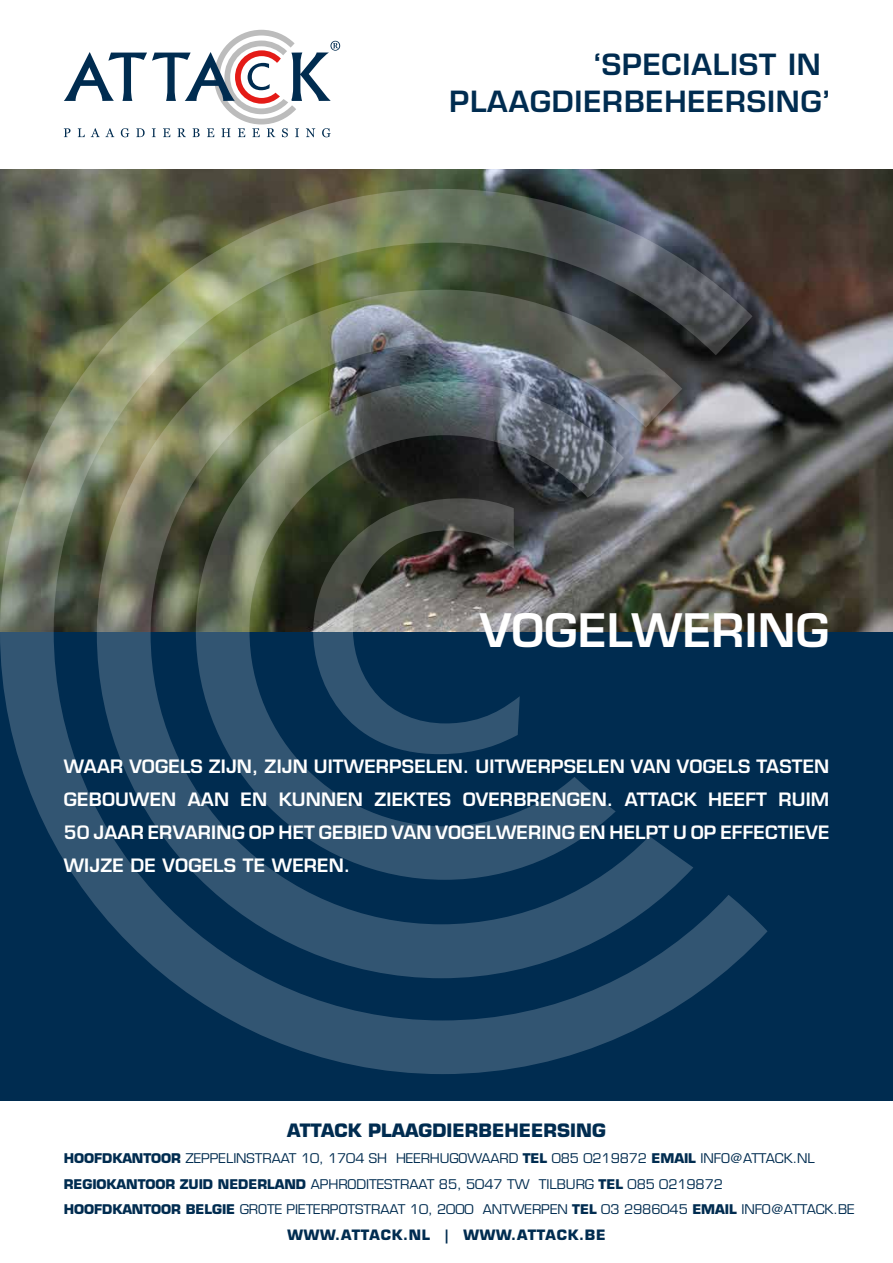
<style>
.page{position:relative;width:893px;height:1263px;background:#fff}
.page>*{position:absolute;margin:0;border:0;box-sizing:border-box;transform-origin:0 0}
.t1{font:600 45px "Eurostile LT Std";letter-spacing:.01em;color:#fff}
.t2{font:600 28.5px "Eurostile LT Std";letter-spacing:.03em;color:#002c50}
.t3{font:600 18px/33px "Eurostile LT Std";letter-spacing:.01em;color:#fff;text-align:justify}
.t4{font:700 18px "Eurostile LT Std";color:#002c50}
.t5{font:700 13.95px "Eurostile LT Std";letter-spacing:.05em;color:#002c50}
.t6{font:13.05px/25.5px "Eurostile LT Std";letter-spacing:-.005em;color:#002c50}
.s1{font-weight:700}
</style>
<div class="page">
<div style="left:0;top:631px;width:893px;height:470px;background:#002c50"></div>
<img style="left:0;top:169px;width:893px;height:462px">
<svg style="left:64px;top:30px;width:276px;height:107px"></svg>
<svg style="left:0;top:631px;width:767px;height:443px"></svg>
<img style="left:0;top:189px;width:752px;height:442px">
<h2 class="t2" style="left:594px;top:46px;width:228px">‘SPECIALIST IN</h2>
<h2 class="t2" style="left:449px;top:84px;width:381px">PLAAGDIERBEHEERSING’</h2>
<h1 class="t1" style="left:480px;top:602px;width:351px">VOGELWERING</h1>
<h3 class="t3" style="left:64px;top:749px;width:767px">WAAR VOGELS ZIJN, ZIJN UITWERPSELEN. UITWERPSELEN VAN VOGELS TASTEN GEBOUWEN AAN EN KUNNEN ZIEKTES OVERBRENGEN. ATTACK HEEFT RUIM 50 JAAR ERVARING OP HET GEBIED VAN VOGELWERING EN HELPT U OP EFFECTIEVE WIJZE DE VOGELS TE WEREN.</h3>
<h3 class="t4" style="left:287px;top:1119px;width:320px">ATTACK PLAAGDIERBEHEERSING</h3>
<p class="t6" style="left:64px;top:1145px;width:792px"><span class="s1">HOOFDKANTOOR</span> ZEPPELINSTRAAT 10, 1704 SH HEERHUGOWAARD <span class="s1">TEL</span> 085 0219872 <span class="s1">EMAIL</span> INFO@ATTACK.NL<br><span class="s1">REGIOKANTOOR ZUID NEDERLAND</span> APHRODITESTRAAT 85, 5047 TW TILBURG <span class="s1">TEL</span> 085 0219872<br><span class="s1">HOOFDKANTOOR BELGIE</span> GROTE PIETERPOTSTRAAT 10, 2000 ANTWERPEN <span class="s1">TEL</span> 03 2986045 <span class="s1">EMAIL</span> INFO@ATTACK.BE</p>
<p class="t5" style="left:287px;top:1226px;width:320px">WWW.ATTACK.NL | WWW.ATTACK.BE</p>
</div>
